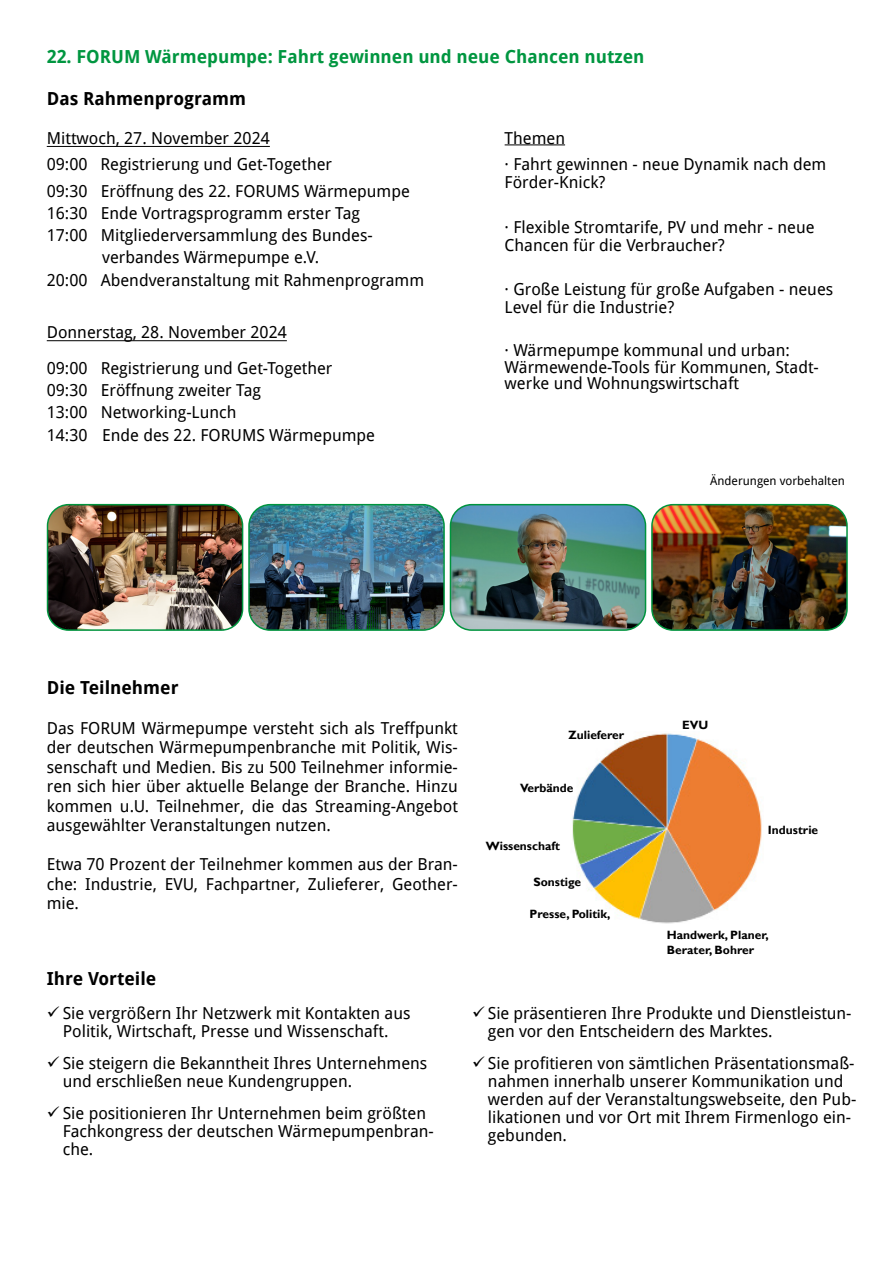
<style>
.page{position:relative;width:893px;height:1263px;background:#fff}
.page>*{position:absolute;margin:0;border:0;box-sizing:border-box;transform-origin:0 0}
.Adresse{font:700 18px "Droid Sans";color:#009640}
.Adresse-2{font:700 18px "Droid Sans";color:#000}
.Inhalt_Titel{font:16.5px/18px "Droid Sans";color:#000}
.t1{font:700 12px/14.4px "Gill Sans";color:#000}
.t2{font:12px "Droid Sans";color:#000}
</style>
<div class="page">
<img style="left:48px;top:505px;width:195px;height:124px">
<div style="left:47px;top:504px;width:196px;height:127px;border:1px solid #00943e;border-radius:21px"></div>
<img style="left:250px;top:506px;width:193px;height:123px">
<div style="left:248px;top:504px;width:197px;height:127px;border:1px solid #00943e;border-radius:21px"></div>
<img style="left:450px;top:505px;width:195px;height:124px">
<div style="left:450px;top:504px;width:196px;height:127px;border:1px solid #00943e;border-radius:21px"></div>
<img style="left:653px;top:506px;width:193px;height:123px">
<div style="left:651px;top:504px;width:197px;height:127px;border:1px solid #00943e;border-radius:21px"></div>
<hr style="left:505px;top:144px;width:60px;height:1px;background:#000">
<img style="left:572px;top:733px;width:190px;height:191px">
<hr style="left:47px;top:146px;width:223px;height:1px;background:#000">
<hr style="left:47px;top:340px;width:240px;height:1px;background:#000">
<p class="Adresse" style="left:47px;top:44px;width:599px">22. FORUM Wärmepumpe: Fahrt gewinnen und neue Chancen nutzen</p>
<p class="Adresse-2" style="left:47px;top:86px;width:201px">Das Rahmenprogramm</p>
<p class="Inhalt_Titel" style="left:47px;top:124px;width:365px;line-height:26.4px">Mittwoch, 27. November 2024<br>09:00 Registrierung und Get-Together<br>09:30 Eröffnung des 22. FORUMS Wärmepumpe</p>
<p class="Inhalt_Titel" style="left:47px;top:203px;width:315px">16:30 Ende Vortragsprogramm erster Tag</p>
<p class="Inhalt_Titel" style="left:47px;top:226px;width:327px">17:00 Mitgliederversammlung des Bundes-</p>
<p class="Inhalt_Titel" style="left:102px;top:248px;width:219px">verbandes Wärmepumpe e.V.</p>
<p class="Inhalt_Titel" style="left:47px;top:270px;width:379px">20:00 Abendveranstaltung mit Rahmenprogramm</p>
<p class="Inhalt_Titel" style="left:47px;top:314px;width:287px;line-height:35.8px">Donnerstag, 28. November 2024<br>09:00 Registrierung und Get-Together</p>
<p class="Inhalt_Titel" style="left:47px;top:379px;width:330px;line-height:22.2px">09:30 Eröffnung zweiter Tag<br>13:00 Networking-Lunch<br>14:30 Ende des 22. FORUMS Wärmepumpe</p>
<p class="Inhalt_Titel" style="left:505px;top:128px;width:62px">Themen</p>
<p class="Inhalt_Titel" style="left:505px;top:155px;width:323px">· Fahrt gewinnen - neue Dynamik nach dem<br>Förder-Knick?</p>
<p class="Inhalt_Titel" style="left:505px;top:217px;width:311px">· Flexible Stromtarife, PV und mehr - neue<br>Chancen für die Verbraucher?</p>
<p class="Inhalt_Titel" style="left:505px;top:280px;width:330px">· Große Leistung für große Aufgaben - neues<br>Level für die Industrie?</p>
<p class="Inhalt_Titel" style="left:505px;top:341px;width:316px;line-height:16.5px">· Wärmepumpe kommunal und urban:<br>Wärmewende-Tools für Kommunen, Stadt&shy;werke und Wohnungswirtschaft</p>
<p class="t2" style="left:710px;top:472px;width:136px">Änderungen vorbehalten</p>
<p class="Adresse-2" style="left:47px;top:675px;width:133px">Die Teilnehmer</p>
<p class="Inhalt_Titel" style="left:47px;top:717px;width:413px;line-height:19.5px;text-align:justify">Das FORUM Wärmepumpe versteht sich als Treffpunkt der deutschen Wärmepumpenbranche mit Politik, Wis&shy;senschaft und Medien. Bis zu 500 Teilnehmer informie&shy;ren sich hier über aktuelle Belange der Branche. Hinzu kommen u.U. Teilnehmer, die das Streaming-Angebot ausgewählter Veranstaltungen nutzen.</p>
<p class="Inhalt_Titel" style="left:47px;top:854px;width:413px;line-height:19.5px;text-align:justify">Etwa 70 Prozent der Teilnehmer kommen aus der Bran&shy;che: Industrie, EVU, Fachpartner, Zulieferer, Geother&shy;mie.</p>
<p class="Adresse-2" style="left:47px;top:965px;width:111px">Ihre Vorteile</p>
<p class="Inhalt_Titel" style="left:63px;top:1003px;width:349px">Sie vergrößern Ihr Netzwerk mit Kontakten aus<br>Politik, Wirtschaft, Presse und Wissenschaft.</p>
<p class="Inhalt_Titel" style="left:63px;top:1053px;width:366px">Sie steigern die Bekanntheit Ihres Unternehmens und erschließen neue Kundengruppen.</p>
<p class="Inhalt_Titel" style="left:63px;top:1104px;width:373px">Sie positionieren Ihr Unternehmen beim größten<br>Fachkongress der deutschen Wärmepumpenbran&shy;che.</p>
<p class="t1" style="left:568px;top:728px;width:57px">Zulieferer</p>
<p class="t1" style="left:520px;top:781px;width:55px">Verbände</p>
<p class="t1" style="left:486px;top:839px;width:76px">Wissenschaft</p>
<p class="t1" style="left:533px;top:875px;width:49px">Sonstige</p>
<p class="t1" style="left:530px;top:907px;width:82px">Presse, Politik,</p>
<p class="t1" style="left:682px;top:718px;width:28px">EVU</p>
<p class="t1" style="left:768px;top:823px;width:52px">Industrie</p>
<p class="t1" style="left:667px;top:928px;width:104px">Handwerk, Planer,<br>Berater, Bohrer</p>
<p class="Inhalt_Titel" style="left:488px;top:1003px;width:365px">Sie präsentieren Ihre Produkte und Dienstleistun&shy;gen vor den Entscheidern des Marktes.</p>
<p class="Inhalt_Titel" style="left:488px;top:1053px;width:370px">Sie profitieren von sämtlichen Präsentationsmaß&shy;nahmen innerhalb unserer Kommunikation und werden auf der Veranstaltungswebseite, den Pub&shy;likationen und vor Ort mit Ihrem Firmenlogo ein&shy;gebunden.</p>
</div>
